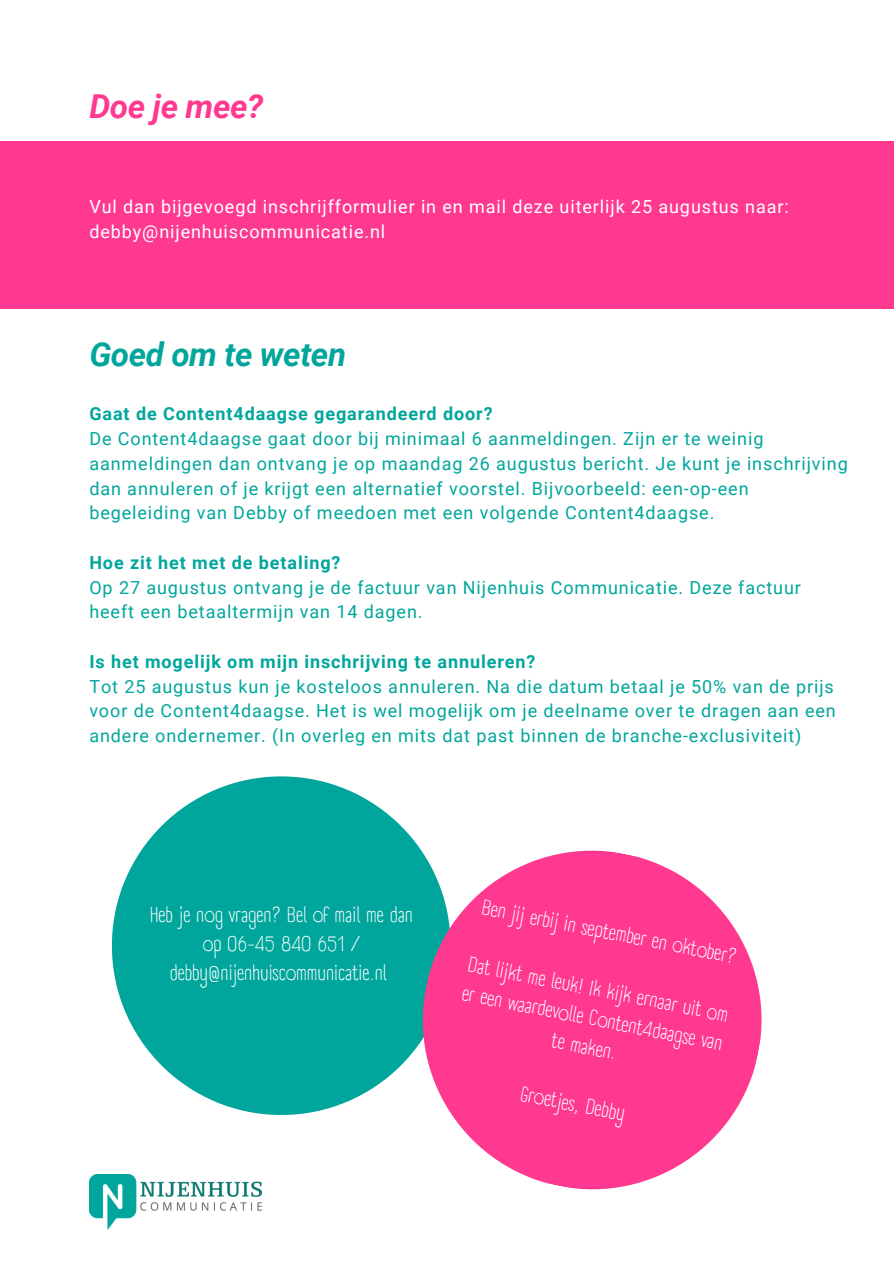
<style>
.page{position:relative;width:894px;height:1264px;background:#fff}
.page>*{position:absolute;margin:0;border:0;box-sizing:border-box;transform-origin:0 0}
.t1{font:italic 700 33px "Roboto";letter-spacing:-.01em;color:#00a69c}
.t2{font:italic 700 33px "Roboto";letter-spacing:-.01em;color:#ff3990}
.t3{font:21px/29.2px "A Day Without Sun Text";color:#fff;text-align:center}
.t4{font:18px/24.8px "Roboto";letter-spacing:.05em;color:#00a69c}
.t5{font:700 18px "Roboto";letter-spacing:.05em;color:#00a69c}
.t6{font:18px/24.8px "Roboto";letter-spacing:.05em;color:#fff}
</style>
<div class="page">
<div style="left:0;top:142px;width:893px;height:167px;background:#ff3990"></div>
<img style="left:89px;top:1174px;width:172px;height:55px">
<div style="left:112px;top:776px;width:338px;height:338px;background:#00a69c;border-radius:50%"></div>
<svg style="left:408px;top:836px;width:354px;height:354px;fill:#ff3990"></svg>
<p class="t2" style="left:89px;top:88px;width:175px">Doe je mee?</p>
<p class="t6" style="left:89px;top:195px;width:700px">Vul dan bijgevoegd inschrijfformulier in en mail deze uiterlijk 25 augustus naar: debby@nijenhuiscommunicatie.nl</p>
<h2 class="t1" style="left:89px;top:335px;width:258px">Goed om te weten</h2>
<p class="t5" style="left:89px;top:403px;width:405px">Gaat de Content4daagse gegarandeerd door?</p>
<h1 class="t4" style="left:89px;top:426px;width:759px">De Content4daagse gaat door bij minimaal 6 aanmeldingen. Zijn er te weinig aanmeldingen dan ontvang je op maandag 26 augustus bericht. Je kunt je inschrijving dan annuleren of je krijgt een alternatief voorstel. Bijvoorbeeld: een-op-een begeleiding van Debby of meedoen met een volgende Content4daagse.</h1>
<p class="t5" style="left:89px;top:552px;width:252px">Hoe zit het met de betaling?</p>
<p class="t4" style="left:89px;top:575px;width:713px">Op 27 augustus ontvang je de factuur van Nijenhuis Communicatie. Deze factuur heeft een betaaltermijn van 14 dagen.</p>
<p class="t5" style="left:89px;top:651px;width:447px">Is het mogelijk om mijn inschrijving te annuleren?</p>
<p class="t4" style="left:89px;top:674px;width:747px;text-align:justify">Tot 25 augustus kun je kosteloos annuleren. Na die datum betaal je 50% van de prijs voor de Content4daagse. Het is wel mogelijk om je deelname over te dragen aan een andere ondernemer. (In overleg en mits dat past binnen de branche-exclusiviteit)</p>
<h2 class="t3" style="left:149px;top:899px;width:265px">Heb je nog vragen? Bel of mail me dan op 06-45 840 651 / debby@nijenhuiscommunicatie.nl</h2>
<h2 class="t3" style="left:485px;top:892px;width:260px;rotate:11deg">Ben jij erbij in september en oktober?</h2>
<h2 class="t3" style="left:470px;top:949px;width:266px;rotate:11deg">Dat lijkt me leuk! Ik kijk ernaar uit om er een waardevolle Content4daagse van te maken.</h2>
<p class="t3" style="left:523px;top:1079px;width:107px;rotate:11deg">Groetjes, Debby</p>
</div>
